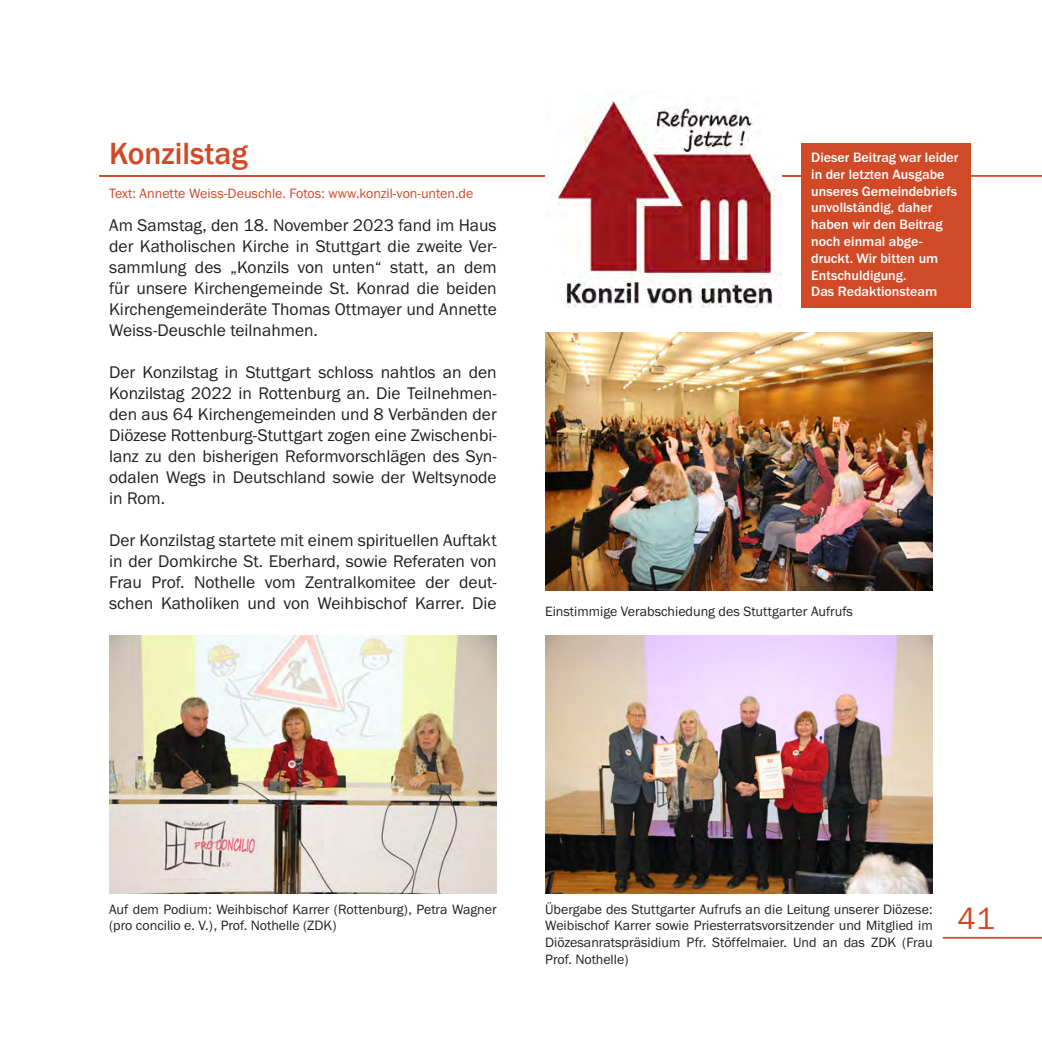
<style>
.page{position:relative;width:1042px;height:1042px;background:#fff}
.page>*{position:absolute;margin:0;border:0;box-sizing:border-box;transform-origin:0 0}
.t1{font:500 31.5px "Franklin Gothic";color:#d04a27}
.t2{font:31.5px "Franklin Gothic URW Boo";color:#d04a27}
.t3{font:17.5px/21px "Franklin Gothic URW Boo";color:#231f20;text-align:justify}
.t4{font:14px/16.8px "Franklin Gothic URW Boo";color:#231f20}
.t5{font:500 14px/16.8px "Franklin Gothic URW";color:#fff}
.t6{font:14px "Franklin Gothic URW Boo";color:#d04a27}
</style>
<div class="page">
<hr style="left:943px;top:937px;width:99px;height:1px;background:#d04a27">
<hr style="left:99px;top:175px;width:943px;height:2px;background:#d04a27">
<img style="left:546px;top:97px;width:235px;height:211px">
<img style="left:109px;top:635px;width:388px;height:258px">
<img style="left:545px;top:332px;width:388px;height:259px">
<img style="left:545px;top:635px;width:388px;height:258px">
<div style="left:801px;top:143px;width:170px;height:165px;background:#d04a27"></div>
<h1 class="t1" style="left:109px;top:133px;width:140px">Konzilstag</h1>
<p class="t6" style="left:109px;top:184px;width:366px">Text: Annette Weiss-Deuschle. Fotos: www.konzil-von-unten.de</p>
<p class="t3" style="left:109px;top:214px;width:389px">Am Samstag, den 18. November 2023 fand im Haus der Katholischen Kirche in Stuttgart die zweite Ver&shy;sammlung des „Konzils von unten“ statt, an dem für unsere Kirchengemeinde St. Konrad die beiden Kirchengemeinderäte Thomas Ottmayer und Annette Weiss-Deuschle teilnahmen.</p>
<p class="t3" style="left:109px;top:361px;width:389px">Der Konzilstag in Stuttgart schloss nahtlos an den Konzilstag 2022 in Rottenburg an. Die Teilnehmen&shy;den aus 64 Kirchengemeinden und 8 Verbänden der Diözese Rottenburg-Stuttgart zogen eine Zwischenbi&shy;lanz zu den bisherigen Reformvorschlägen des Syn&shy;odalen Wegs in Deutschland sowie der Weltsynode in Rom.</p>
<p class="t3" style="left:109px;top:529px;width:389px">Der Konzilstag startete mit einem spirituellen Auftakt in der Domkirche St. Eberhard, sowie Referaten von Frau Prof. Nothelle vom Zentralkomitee der deut&shy;schen Katholiken und von Weihbischof Karrer. Die</p>
<p class="t5" style="left:811px;top:149px;width:149px">Dieser Beitrag war leider in der letzten Ausgabe unseres Gemeindebriefs unvollständig, daher haben wir den Beitrag noch einmal abge&shy;druckt. Wir bitten um<br>Entschuldigung.<br>Das Redaktionsteam</p>
<p class="t4" style="left:545px;top:602px;width:309px">Einstimmige Verabschiedung des Stuttgarter Aufrufs</p>
<p class="t4" style="left:109px;top:900px;width:389px">Auf dem Podium: Weihbischof Karrer (Rottenburg), Petra Wagner (pro concilio e. V.), Prof. Nothelle (ZDK)</p>
<p class="t4" style="left:545px;top:900px;width:389px;text-align:justify">Übergabe des Stuttgarter Aufrufs an die Leitung unserer Diözese:<br>Weibischof Karrer sowie Priesterratsvorsitzender und Mitglied im Diözesanratspräsidium Pfr. Stöffelmaier. Und an das ZDK (Frau Prof. Nothelle)</p>
<h1 class="t2" style="left:957px;top:899px;width:38px">41</h1>
</div>
